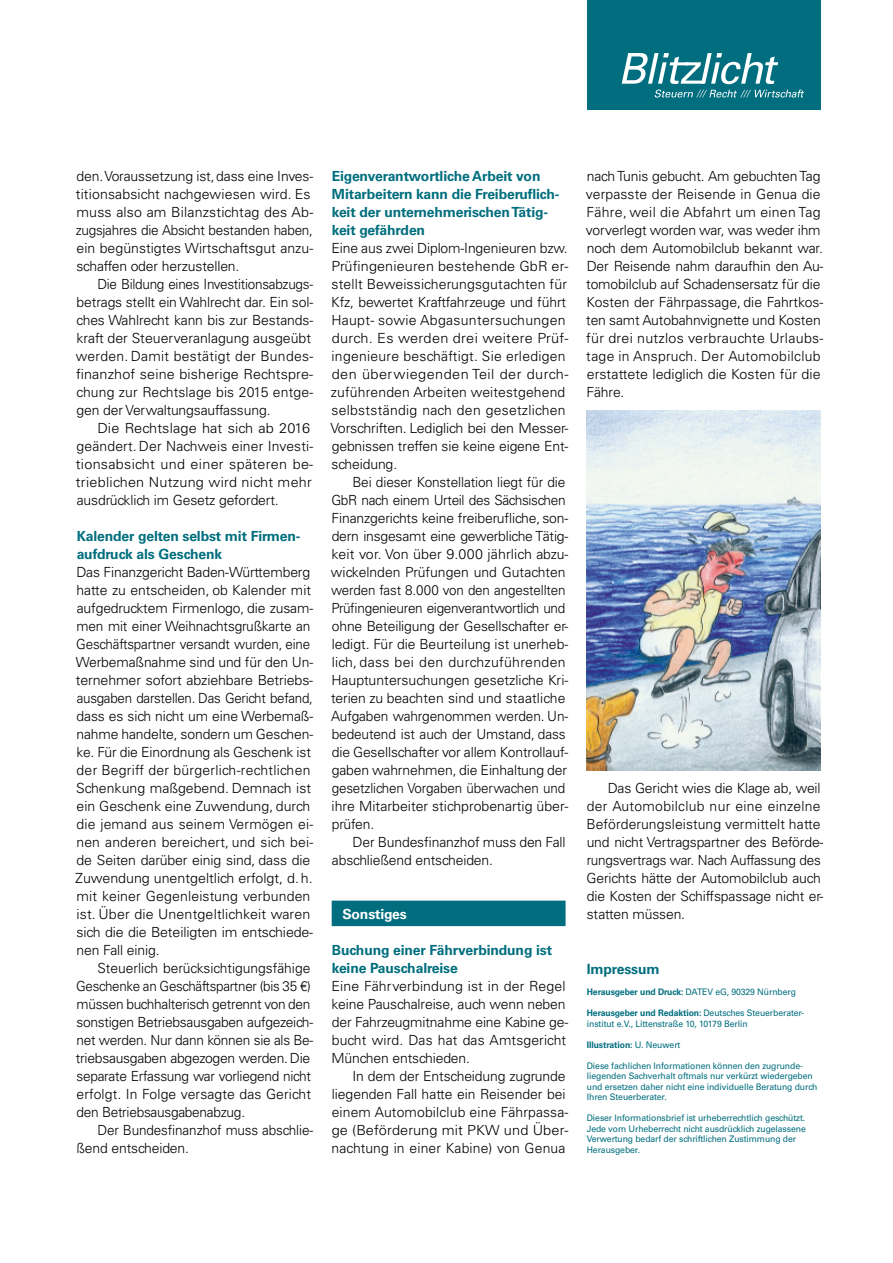
<style>
.page{position:relative;width:893px;height:1263px;background:#fff}
.page>*{position:absolute;margin:0;border:0;box-sizing:border-box;transform-origin:0 0}
.t1{font:300 13.95px/18px "Univers LT Std";letter-spacing:-.01em;color:#000}
.t2{font:300 13.95px/18px "Univers LT Std";letter-spacing:.01em;color:#000}
.t3{font:700 13.95px/18px "Univers LT Std";letter-spacing:-.01em;color:#006e7e}
.t4{font:300 13.95px/18px "Univers LT Std";letter-spacing:.01em;color:#000;scale:1.04 1}
.t5{font:700 13.95px "Univers LT Std";letter-spacing:-.01em;color:#fff}
.t6{font:9px/10.5px "Univers LT Std";letter-spacing:-.01em;color:#006e7e;scale:.96 1}
.t7{font:700 9px "Univers LT Std";letter-spacing:-.01em;color:#006e7e;scale:.96 1}
.s1{font-weight:700}
.s2{font-weight:400}
</style>
<div class="page">
<div style="left:587px;top:0;width:234px;height:110px;background:#006e7e"></div>
<svg style="left:622px;top:53px;width:156px;height:31px"></svg>
<svg style="left:655px;top:90px;width:149px;height:8px"></svg>
<div style="left:332px;top:901px;width:234px;height:25px;background:#006e7e"></div>
<img style="left:587px;top:410px;width:234px;height:360px">
<p class="t1" style="left:76px;top:167px;width:239px">den. Voraussetzung ist, dass eine Inves&shy;titionsabsicht nachgewiesen wird. Es muss also am Bilanzstichtag des Ab&shy;zugsjahres die Absicht bestanden haben, ein begünstigtes Wirtschaftsgut anzu&shy;schaffen oder herzustellen.</p>
<p class="t1" style="left:76px;top:275px;width:239px;text-indent:22px">Die Bildung eines Investitionsabzugs&shy;betrags stellt ein Wahlrecht dar. Ein sol&shy;ches Wahlrecht kann bis zur Bestands&shy;kraft der Steuerveranlagung ausgeübt werden. Damit bestätigt der Bundes&shy;finanzhof seine bisherige Rechtspre&shy;chung zur Rechtslage bis 2015 entge&shy;gen der Verwaltungsauffassung.</p>
<p class="t4" style="left:76px;top:419px;width:230px;text-indent:21px">Die Rechtslage hat sich ab 2016 geändert. Der Nachweis einer Investi&shy;tionsabsicht und einer späteren be&shy;trieblichen Nutzung wird nicht mehr ausdrücklich im Gesetz gefordert.</p>
<p class="t3" style="left:77px;top:527px;width:225px">Kalender gelten selbst mit Firmen&shy;aufdruck als Geschenk</p>
<p class="t1" style="left:75px;top:563px;width:239px">Das Finanzgericht Baden-Württemberg hatte zu entscheiden, ob Kalender mit aufgedrucktem Firmenlogo, die zusam&shy;men mit einer Weihnachtsgrußkarte an Geschäftspartner versandt wurden, eine Werbemaßnahme sind und für den Un&shy;ternehmer sofort abziehbare Betriebs&shy;ausgaben darstellen. Das Gericht befand, dass es sich nicht um eine Werbemaß&shy;nahme handelte, sondern um Geschen&shy;ke. Für die Einordnung als Geschenk ist der Begriff der bürgerlich-rechtlichen Schenkung maßgebend. Demnach ist ein Geschenk eine Zuwendung, durch die jemand aus seinem Vermögen ei&shy;nen anderen bereichert, und sich bei&shy;de Seiten darüber einig sind, dass die Zuwendung unentgeltlich erfolgt, d. h. mit keiner Gegenleistung verbunden ist. Über die Unentgeltlichkeit waren sich die die Beteiligten im entschiede&shy;nen Fall einig.</p>
<p class="t1" style="left:76px;top:959px;width:239px;text-indent:21px">Steuerlich berücksichtigungsfähige Geschenke an Geschäftspartner (bis 35 €) müssen buchhalterisch getrennt von den sonstigen Betriebsausgaben aufgezeich&shy;net werden. Nur dann können sie als Be&shy;triebsausgaben abgezogen werden. Die separate Erfassung war vorliegend nicht erfolgt. In Folge versagte das Gericht den Betriebsausgabenabzug.</p>
<p class="t1" style="left:76px;top:1121px;width:238px;text-indent:21px">Der Bundesfinanzhof muss abschlie&shy;ßend entscheiden.</p>
<p class="t3" style="left:332px;top:167px;width:229px">Eigenverantwortliche Arbeit von<br>Mitarbeitern kann die Freiberuflich&shy;keit der unternehmerischen Tätig&shy;keit gefährden</p>
<p class="t2" style="left:330px;top:239px;width:240px">Eine aus zwei Diplom-Ingenieuren bzw.<br>Prüfingenieuren bestehende GbR er&shy;stellt Beweissicherungsgutachten für Kfz, bewertet Kraftfahrzeuge und führt Haupt- sowie Abgasuntersuchungen durch. Es werden drei weitere Prüf&shy;ingenieure beschäftigt. Sie erledigen den überwiegenden Teil der durch&shy;zuführenden Arbeiten weitestgehend selbstständig nach den gesetzlichen Vorschriften. Lediglich bei den Messer&shy;gebnissen treffen sie keine eigene Ent&shy;scheidung.</p>
<p class="t1" style="left:331px;top:473px;width:239px;text-indent:22px">Bei dieser Konstellation liegt für die GbR nach einem Urteil des Sächsischen Finanzgerichts keine freiberufliche, son&shy;dern insgesamt eine gewerbliche Tätig&shy;keit vor. Von über 9.000 jährlich abzu&shy;wickelnden Prüfungen und Gutachten werden fast 8.000 von den angestellten Prüfingenieuren eigenverantwortlich und ohne Beteiligung der Gesellschafter er&shy;ledigt. Für die Beurteilung ist unerheb&shy;lich, dass bei den durchzuführenden Hauptuntersuchungen gesetzliche Kri&shy;terien zu beachten sind und staatliche Aufgaben wahrgenommen werden. Un&shy;bedeutend ist auch der Umstand, dass die Gesellschafter vor allem Kontrollauf&shy;gaben wahrnehmen, die Einhaltung der gesetzlichen Vorgaben überwachen und ihre Mitarbeiter stichprobenartig über&shy;prüfen.</p>
<p class="t1" style="left:332px;top:833px;width:235px;text-indent:21px">Der Bundesfinanzhof muss den Fall abschließend entscheiden.</p>
<p class="t5" style="left:342px;top:905px;width:66px">Sonstiges</p>
<p class="t3" style="left:332px;top:941px;width:222px">Buchung einer Fährverbindung ist keine Pauschalreise</p>
<p class="t1" style="left:331px;top:977px;width:238px">Eine Fährverbindung ist in der Regel keine Pauschalreise, auch wenn neben der Fahrzeugmitnahme eine Kabine ge&shy;bucht wird. Das hat das Amtsgericht München entschieden.</p>
<p class="t2" style="left:332px;top:1067px;width:238px;text-indent:21px">In dem der Entscheidung zugrunde liegenden Fall hatte ein Reisender bei einem Automobilclub eine Fährpassa&shy;ge (Beförderung mit PKW und Über&shy;nachtung in einer Kabine) von Genua</p>
<p class="t1" style="left:586px;top:167px;width:239px">nach Tunis gebucht. Am gebuchten Tag verpasste der Reisende in Genua die Fähre, weil die Abfahrt um einen Tag vorverlegt worden war, was weder ihm noch dem Automobilclub bekannt war.<br>Der Reisende nahm daraufhin den Au&shy;tomobilclub auf Schadensersatz für die Kosten der Fährpassage, die Fahrtkos&shy;ten samt Autobahnvignette und Kosten für drei nutzlos verbrauchte Urlaubs&shy;tage in Anspruch. Der Automobilclub erstattete lediglich die Kosten für die Fähre.</p>
<p class="t1" style="left:586px;top:779px;width:238px;text-indent:21px">Das Gericht wies die Klage ab, weil der Automobilclub nur eine einzelne Beförderungsleistung vermittelt hatte und nicht Vertragspartner des Beförde&shy;rungsvertrags war. Nach Auffassung des Gerichts hätte der Automobilclub auch die Kosten der Schiffspassage nicht er&shy;statten müssen.</p>
<p class="t3" style="left:587px;top:960px;width:74px">Impressum</p>
<p class="t6" style="left:587px;top:987px;width:219px"><span class="s1">Herausgeber und Druck:</span> DATEV eG, 90329 Nürnberg</p>
<p class="t6" style="left:587px;top:1008px;width:228px"><span class="s1">Herausgeber und Redaktion:</span> Deutsches Steuerberater&shy;institut e.V., Littenstraße 10, 10179 Berlin</p>
<p class="t7" style="left:587px;top:1039px;width:99px">Illustration: <span class="s2">U. Neuwert</span></p>
<p class="t6" style="left:587px;top:1060px;width:242px">Diese fachlichen Informationen können den zugrunde&shy;liegenden Sachverhalt oftmals nur verkürzt wiedergeben und ersetzen daher nicht eine individuelle Beratung durch Ihren Steuerberater.</p>
<p class="t6" style="left:587px;top:1113px;width:230px">Dieser Informationsbrief ist urheberrechtlich geschützt.<br>Jede vom Urheberrecht nicht ausdrücklich zugelassene Verwertung bedarf der schriftlichen Zustimmung der Herausgeber.</p>
</div>
